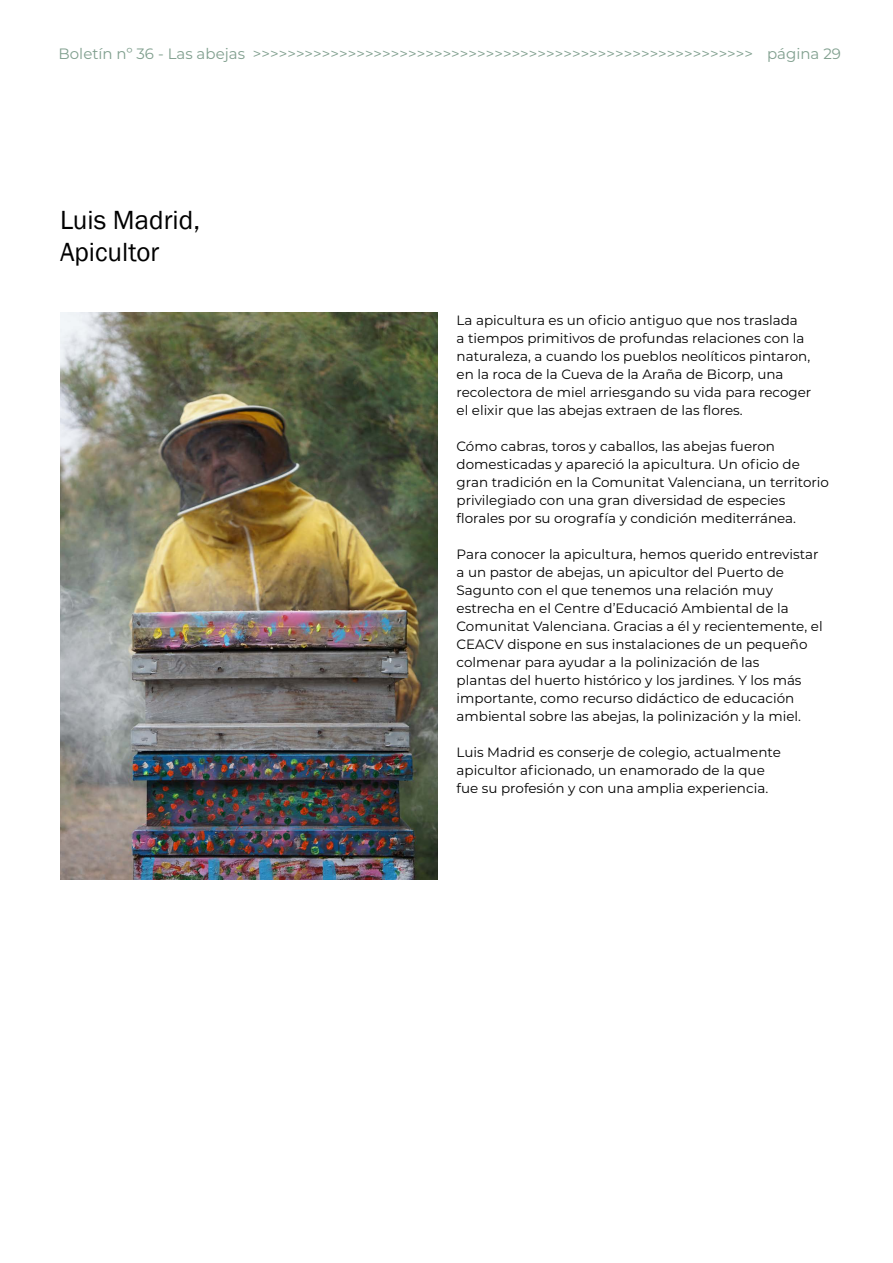
<style>
.page{position:relative;width:893px;height:1263px;background:#fff}
.page>*{position:absolute;margin:0;border:0;box-sizing:border-box;transform-origin:0 0}
.t1{font:27px/31.5px "Franklin Gothic";color:#000}
.t2{font:15px "Montserrat";color:#809f8e}
.t3{font:13.5px/18px "Montserrat";color:#000}
</style>
<div class="page">
<img style="left:60px;top:312px;width:377px;height:567px">
<p class="t2" style="left:59px;top:44px;width:784px">Boletín nº 36 - Las abejas &gt;&gt;&gt;&gt;&gt;&gt;&gt;&gt;&gt;&gt;&gt;&gt;&gt;&gt;&gt;&gt;&gt;&gt;&gt;&gt;&gt;&gt;&gt;&gt;&gt;&gt;&gt;&gt;&gt;&gt;&gt;&gt;&gt;&gt;&gt;&gt;&gt;&gt;&gt;&gt;&gt;&gt;&gt;&gt;&gt;&gt;&gt;&gt;&gt;&gt;&gt;&gt;&gt;&gt;&gt;&gt;&gt;&gt; página 29</p>
<h1 class="t1" style="left:60px;top:205px;width:142px">Luis Madrid,<br>Apicultor</h1>
<p class="t3" style="left:457px;top:311px;width:356px">La apicultura es un oficio antiguo que nos traslada<br>a tiempos primitivos de profundas relaciones con la naturaleza, a cuando los pueblos neolíticos pintaron, en la roca de la Cueva de la Araña de Bicorp, una recolectora de miel arriesgando su vida para recoger el elixir que las abejas extraen de las flores.</p>
<p class="t3" style="left:457px;top:437px;width:374px">Cómo cabras, toros y caballos, las abejas fueron domesticadas y apareció la apicultura. Un oficio de gran tradición en la Comunitat Valenciana, un territorio privilegiado con una gran diversidad de especies florales por su orografía y condición mediterránea.</p>
<p class="t3" style="left:457px;top:545px;width:368px">Para conocer la apicultura, hemos querido entrevistar a un pastor de abejas, un apicultor del Puerto de Sagunto con el que tenemos una relación muy estrecha en el Centre d’Educació Ambiental de la Comunitat Valenciana. Gracias a él y recientemente, el CEACV dispone en sus instalaciones de un pequeño colmenar para ayudar a la polinización de las<br>plantas del huerto histórico y los jardines. Y los más importante, como recurso didáctico de educación ambiental sobre las abejas, la polinización y la miel.</p>
<p class="t3" style="left:457px;top:743px;width:326px">Luis Madrid es conserje de colegio, actualmente apicultor aficionado, un enamorado de la que fue su profesión y con una amplia experiencia.</p>
</div>
